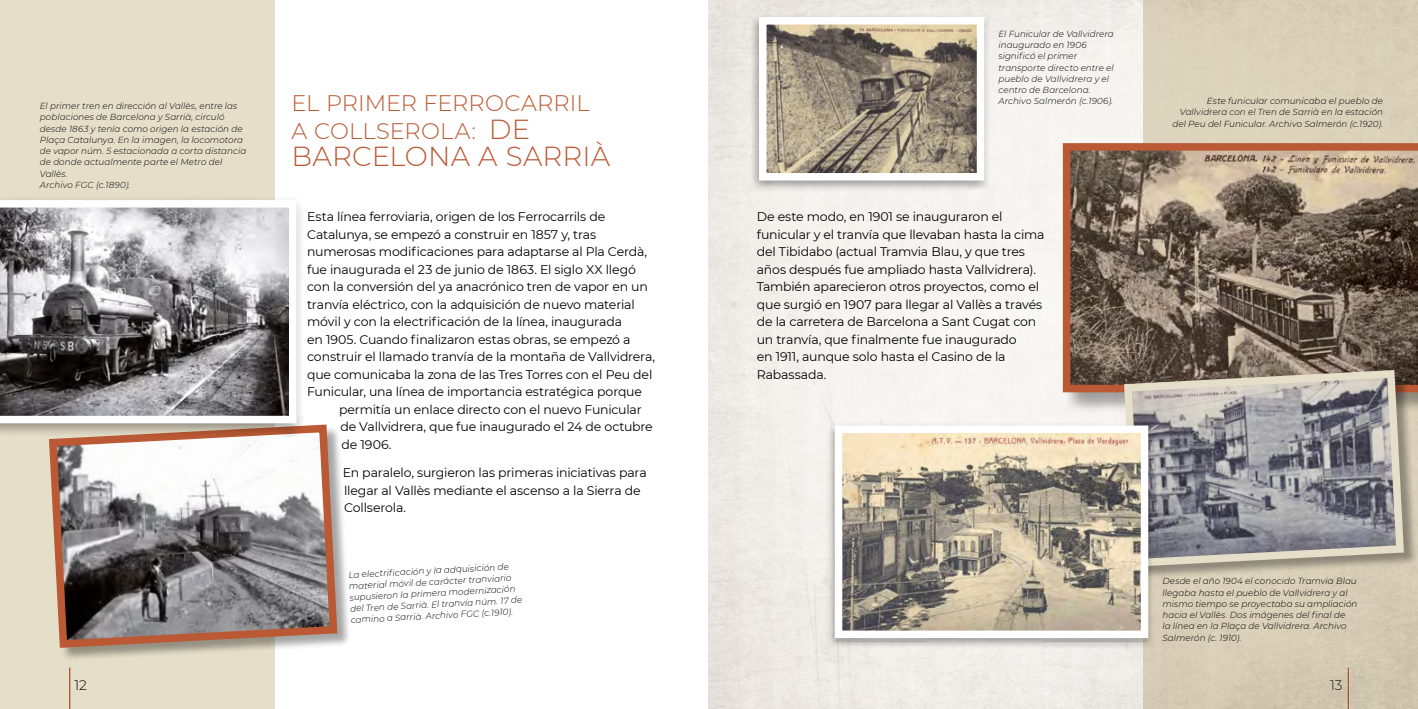
<style>
.page{position:relative;width:1418px;height:709px;background:#fff}
.page>*{position:absolute;margin:0;border:0;box-sizing:border-box;transform-origin:0 0}
.t1{font:300 27.5px "Montserrat";letter-spacing:.01em;color:#ba5934}
.t2{font:300 22.5px/27.5px "Montserrat";letter-spacing:.005em;color:#ba5934}
.t3{font:300 13.75px "Montserrat";color:#000}
.t4{font:12.5px/17.5px "Montserrat";letter-spacing:-.015em;color:#000}
.t5{font:italic 300 8.75px/11.2px "Montserrat";letter-spacing:.005em;color:#000}
.s1{font-size:27.5px}
</style>
<div class="page">
<div style="left:0;top:0;width:275px;height:709px;background:#e5dec9"></div>
<div style="left:1143px;top:0;width:274px;height:709px;background:#d9d0b9"></div>
<div style="left:50px;top:425px;width:301px;height:237px;background:#000;opacity:.35"></div>
<svg style="left:49px;top:424px;width:292px;height:228px;background:#a39895"></svg>
<div style="left:0;top:196px;width:304px;height:241px;background:#000;opacity:.35"></div>
<svg style="left:0;top:200px;width:296px;height:223px;background:#908e91"></svg>
<svg style="left:1062px;top:143px;width:355px;height:249px;background:#7f6c5c"></svg>
<div style="left:1125px;top:371px;width:292px;height:209px;background:#000;opacity:.35"></div>
<svg style="left:1120px;top:366px;width:287px;height:204px"></svg>
<div style="left:750px;top:14px;width:240px;height:178px;background:#000;opacity:.35"></div>
<img style="left:768px;top:26px;width:207px;height:145px">
<div style="left:759px;top:17px;width:225px;height:163px;border:8px solid #fff"></div>
<div style="left:826px;top:422px;width:327px;height:227px;background:#000;opacity:.35"></div>
<img style="left:843px;top:434px;width:296px;height:195px">
<div style="left:834px;top:425px;width:314px;height:213px;border:8px solid #fff"></div>
<p class="t5" style="left:40px;top:100px;width:208px">El primer tren en dirección al Vallès, entre las poblaciones de Barcelona y Sarrià, circuló desde 1863 y tenía como origen la estación de Plaça Catalunya. En la imagen, la locomotora de vapor núm. 5 estacionada a corta distancia de donde actualmente parte el Metro del Vallès.<br>Archivo FGC (c.1890).</p>
<h2 class="t2" style="left:291px;top:89px;width:299px">EL PRIMER FERROCARRIL<br>A COLLSEROLA: <span class="s1">DE</span></h2>
<h1 class="t1" style="left:291px;top:138px;width:320px">BARCELONA A SARRIÀ</h1>
<p class="t4" style="left:307px;top:208px;width:349px">Esta línea ferroviaria, origen de los Ferrocarrils de Catalunya, se empezó a construir en 1857 y, tras numerosas modificaciones para adaptarse al Pla Cerdà, fue inaugurada el 23 de junio de 1863. El siglo XX llegó con la conversión del ya anacrónico tren de vapor en un tranvía eléctrico, con la adquisición de nuevo material móvil y con la electrificación de la línea, inaugurada<br>en 1905. Cuando finalizaron estas obras, se empezó a construir el llamado tranvía de la montaña de Vallvidrera, que comunicaba la zona de las Tres Torres con el Peu del Funicular, una línea de importancia estratégica porque</p>
<p class="t4" style="left:339px;top:400px;width:315px">permitía un enlace directo con el nuevo Funicular de Vallvidrera, que fue inaugurado el 24 de octubre de 1906.</p>
<p class="t4" style="left:343px;top:463px;width:305px">En paralelo, surgieron las primeras iniciativas para llegar al Vallès mediante el ascenso a la Sierra de<br>Collserola.</p>
<p class="t5" style="left:348px;top:569px;width:173px;rotate:-3deg">La electrifi cación y la adquisición de material móvil de carácter tranviario supusieron la primera modernización del Tren de Sarrià. El tranvía núm. 17 de camino a Sarrià. Archivo FGC (c.1910).</p>
<p class="t5" style="left:998px;top:28px;width:117px">El Funicular de Vallvidrera inaugurado en 1906 significó el primer transporte directo entre el pueblo de Vallvidrera y el centro de Barcelona.<br>Archivo Salmerón (c.1906).</p>
<p class="t4" style="left:756px;top:208px;width:289px">De este modo, en 1901 se inauguraron el funicular y el tranvía que llevaban hasta la cima del Tibidabo (actual Tramvia Blau, y que tres años después fue ampliado hasta Vallvidrera).<br>También aparecieron otros proyectos, como el que surgió en 1907 para llegar al Vallès a través de la carretera de Barcelona a Sant Cugat con un tranvía, que finalmente fue inaugurado<br>en 1911, aunque solo hasta el Casino de la Rabassada.</p>
<p class="t5" style="left:1172px;top:95px;width:212px;text-align:right">Este funicular comunicaba el pueblo de<br>Vallvidrera con el Tren de Sarrià en la estación del Peu del Funicular. Archivo Salmerón (c.1920).</p>
<p class="t5" style="left:1162px;top:575px;width:196px">Desde el año 1904 el conocido Tramvia Blau llegaba hasta el pueblo de Vallvidrera y al mismo tiempo se proyectaba su ampliación hacia el Vallès. Dos imágenes del final de<br>la línea en la Plaça de Vallvidrera. Archivo Salmerón (c. 1910).</p>
<p class="t3" style="left:74px;top:675px;width:14px">12</p>
<p class="t3" style="left:1330px;top:675px;width:14px">13</p>
</div>
